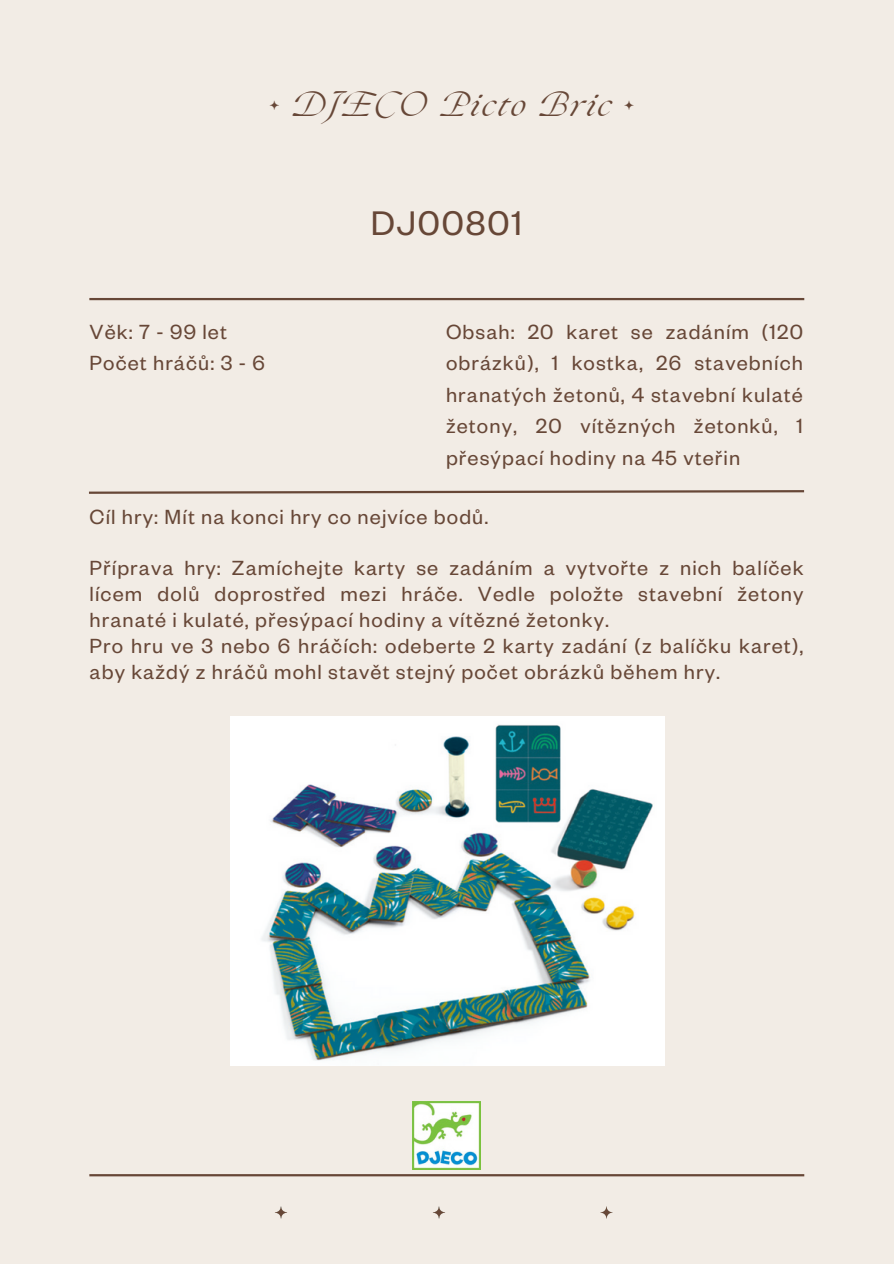
<style>
.page{position:relative;width:894px;height:1264px;background:#fff}
.page>*{position:absolute;margin:0;border:0;box-sizing:border-box;transform-origin:0 0}
.t1{font:37.5px "Founders Grotesk";letter-spacing:.05em;color:#674737}
.t2{font:italic 30px "Ogg";letter-spacing:.05em;color:#674737}
.t3{font:22.5px/31.5px "Founders Grotesk";letter-spacing:.05em;color:#674737;text-align:justify}
</style>
<div class="page">
<div style="left:0;top:0;width:893px;height:1263px;background:#f2ece5"></div>
<hr style="left:89px;top:298px;width:715px;height:2px;background:#674737">
<svg style="left:89px;top:490px;width:716px;height:4px"></svg>
<hr style="left:89px;top:1174px;width:715px;height:2px;background:#674737">
<img style="left:275px;top:1206px;width:12px;height:13px">
<img style="left:433px;top:1206px;width:12px;height:13px">
<img style="left:600px;top:1206px;width:13px;height:13px">
<img style="left:412px;top:1101px;width:68px;height:68px">
<img style="left:230px;top:716px;width:434px;height:349px">
<p class="t2" style="left:269px;top:83px;width:366px">* DJECO Picto Bric *</p>
<p class="t3" style="left:89px;top:320px;width:139px">Věk: 7 - 99 let</p>
<p class="t3" style="left:89px;top:351px;width:177px">Počet hráčů: 3 - 6</p>
<p class="t1" style="left:371px;top:211px;width:153px">DJ00801</p>
<p class="t3" style="left:446px;top:320px;width:358px">Obsah: 20 karet se zadáním (120 obrázků), 1 kostka, 26 stavebních hranatých žetonů, 4 stavební kulaté žetony, 20 vítězných žetonků, 1 přesýpací hodiny na 45 vteřin</p>
<p class="t3" style="left:89px;top:505px;width:400px">Cíl hry: Mít na konci hry co nejvíce bodů.</p>
<p class="t3" style="left:89px;top:559px;width:715px;line-height:25.8px">Příprava hry: Zamíchejte karty se zadáním a vytvořte z nich balíček lícem dolů doprostřed mezi hráče. Vedle položte stavební žetony hranaté i kulaté, přesýpací hodiny a vítězné žetonky.</p>
<p class="t3" style="left:89px;top:637px;width:715px;line-height:25.8px">Pro hru ve 3 nebo 6 hráčích: odeberte 2 karty zadání (z balíčku karet), aby každý z hráčů mohl stavět stejný počet obrázků během hry.</p>
</div>
